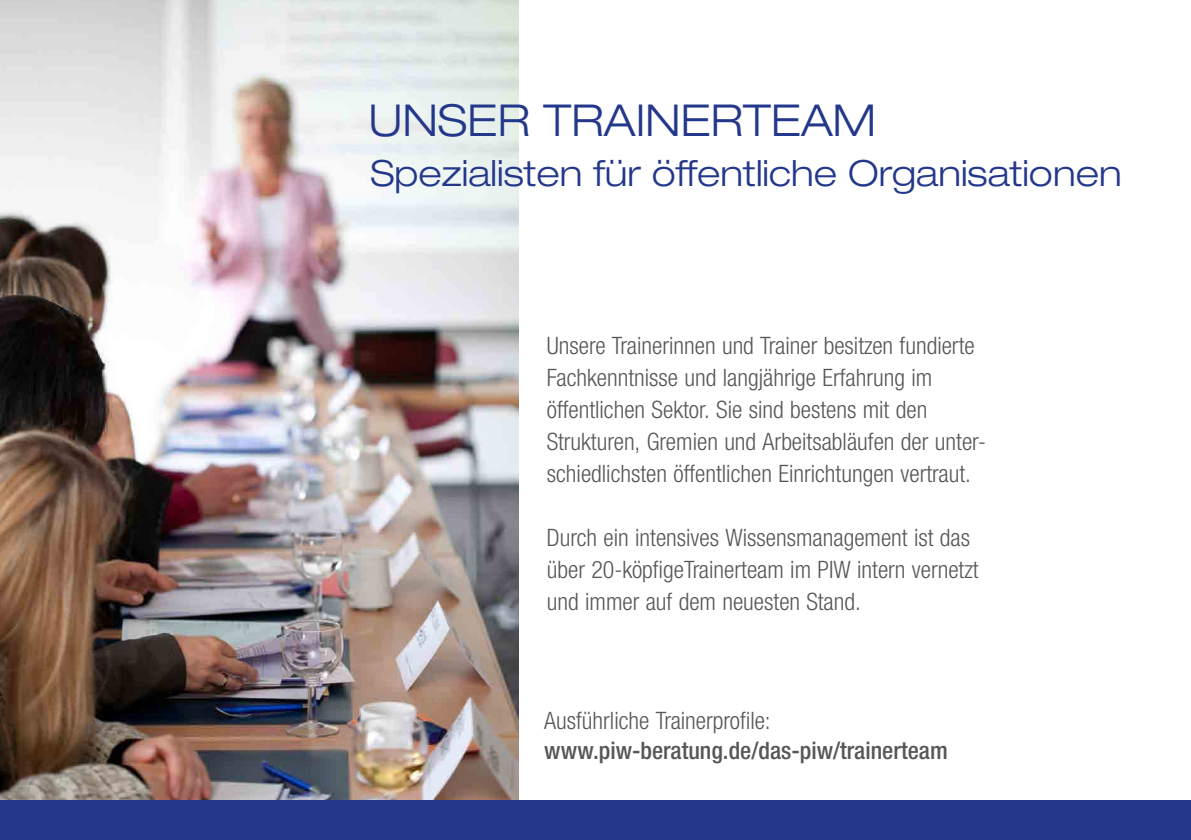
<style>
.page{position:relative;width:1191px;height:840px;background:#fff}
.page>*{position:absolute;margin:0;border:0;box-sizing:border-box;transform-origin:0 0}
.t1{font:300 expanded 44px "Helvetica Neue LTW1 G";color:#23378b}
.t2{font:300 expanded 36px "Helvetica Neue LTW1 G";color:#23378b}
.t3{font:300 condensed 24px/32px "Helvetica Neue LTW1 G";color:#575756}
.t4{font:500 condensed 24px "Helvetica Neue LTW1 G";color:#575756}
</style>
<div class="page">
<img style="left:0;top:0;width:518px;height:800px">
<div style="left:0;top:800px;width:1191px;height:39px;background:#23378b"></div>
<h1 class="t1" style="left:369px;top:93px;width:509px">UNSER TRAINERTEAM</h1>
<h2 class="t2" style="left:370px;top:151px;width:752px">Spezialisten für öffentliche Organisationen</h2>
<p class="t3" style="left:547px;top:329px;width:441px">Unsere Trainerinnen und Trainer besitzen fundierte Fachkenntnisse und langjährige Erfahrung im öffentlichen Sektor. Sie sind bestens mit den Strukturen, Gremien und Arbeitsabläufen der unter&shy;schiedlichsten öffentlichen Einrichtungen vertraut.</p>
<p class="t3" style="left:547px;top:521px;width:433px">Durch ein intensives Wissensmanagement ist das über 20-köpfigeTrainerteam im PIW intern vernetzt und immer auf dem neuesten Stand.</p>
<p class="t3" style="left:544px;top:704px;width:228px">Ausführliche Trainerprofile:</p>
<p class="t4" style="left:544px;top:736px;width:405px">www.piw-beratung.de/das-piw/trainerteam</p>
</div>
